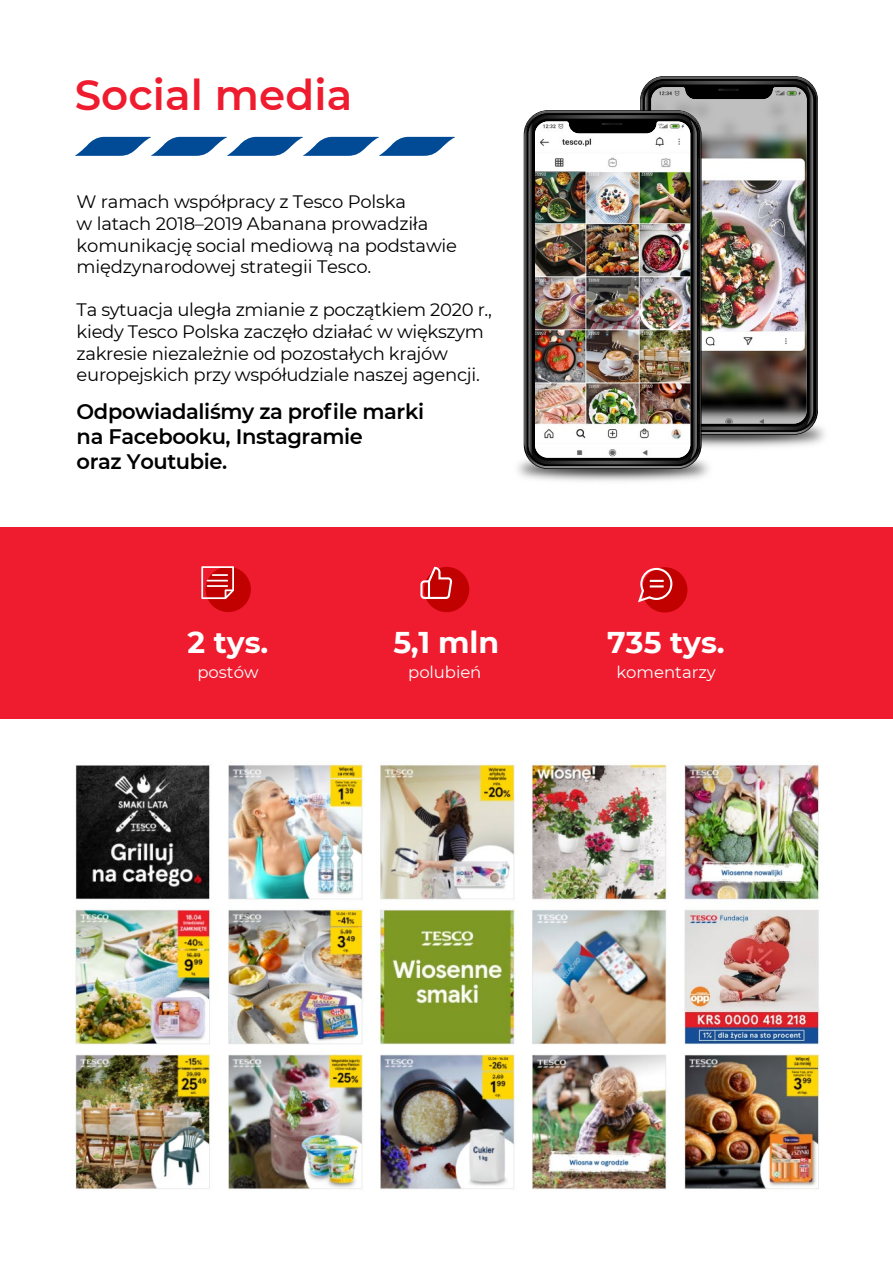
<style>
.page{position:relative;width:893px;height:1263px;background:#fff}
.page>*{position:absolute;margin:0;border:0;box-sizing:border-box;transform-origin:0 0}
.t1{font:600 42px "Montserrat";letter-spacing:.005em;color:#ee1c2e}
.t2{font:700 30px "Montserrat";color:#fff}
.t3{font:600 21px/25.2px "Montserrat";letter-spacing:-.02em;color:#000}
.t4{font:18px/21.6px "Montserrat";letter-spacing:-.02em;color:#000}
.t5{font:16.5px "Montserrat";color:#fff}
</style>
<div class="page">
<svg style="left:75px;top:137px;width:380px;height:19px"></svg>
<div style="left:0;top:527px;width:893px;height:192px;background:#ee1c2e"></div>
<div style="left:206px;top:567px;width:45px;height:45px;background:#c10000;border-radius:50%"></div>
<div style="left:424px;top:567px;width:45px;height:45px;background:#c10000;border-radius:50%"></div>
<svg style="left:420px;top:566px;width:33px;height:34px"></svg>
<img style="left:517px;top:461px;width:192px;height:21px">
<img style="left:524px;top:77px;width:293px;height:391px">
<img style="left:535px;top:121px;width:155px;height:337px">
<img style="left:75px;top:763px;width:745px;height:427px">
<div style="left:642px;top:567px;width:45px;height:45px;background:#c10000;border-radius:50%"></div>
<svg style="left:638px;top:567px;width:35px;height:37px"></svg>
<svg style="left:201px;top:566px;width:33px;height:33px"></svg>
<hr style="left:207px;top:585px;width:21px;height:2px;background:#fff">
<h1 class="t1" style="left:75px;top:65px;width:279px">Social media</h1>
<p class="t4" style="left:77px;top:190px;width:382px">W ramach współpracy z Tesco Polska<br>w latach 2018–2019 Abanana prowadziła komunikację social mediową na podstawie międzynarodowej strategii Tesco.</p>
<p class="t4" style="left:77px;top:298px;width:417px">Ta sytuacja uległa zmianie z początkiem 2020 r., kiedy Tesco Polska zaczęło działać w większym zakresie niezależnie od pozostałych krajów europejskich przy współudziale naszej agencji.</p>
<p class="t3" style="left:77px;top:398px;width:349px">Odpowiadaliśmy za profile marki na Facebooku, Instagramie<br>oraz Youtubie.</p>
<h2 class="t2" style="left:187px;top:620px;width:82px">2 tys.</h2>
<p class="t5" style="left:197px;top:661px;width:63px">postów</p>
<h2 class="t2" style="left:394px;top:620px;width:107px">5,1 mln</h2>
<p class="t5" style="left:408px;top:661px;width:75px">polubień</p>
<h2 class="t2" style="left:607px;top:620px;width:119px">735 tys.</h2>
<p class="t5" style="left:616px;top:661px;width:101px">komentarzy</p>
</div>
